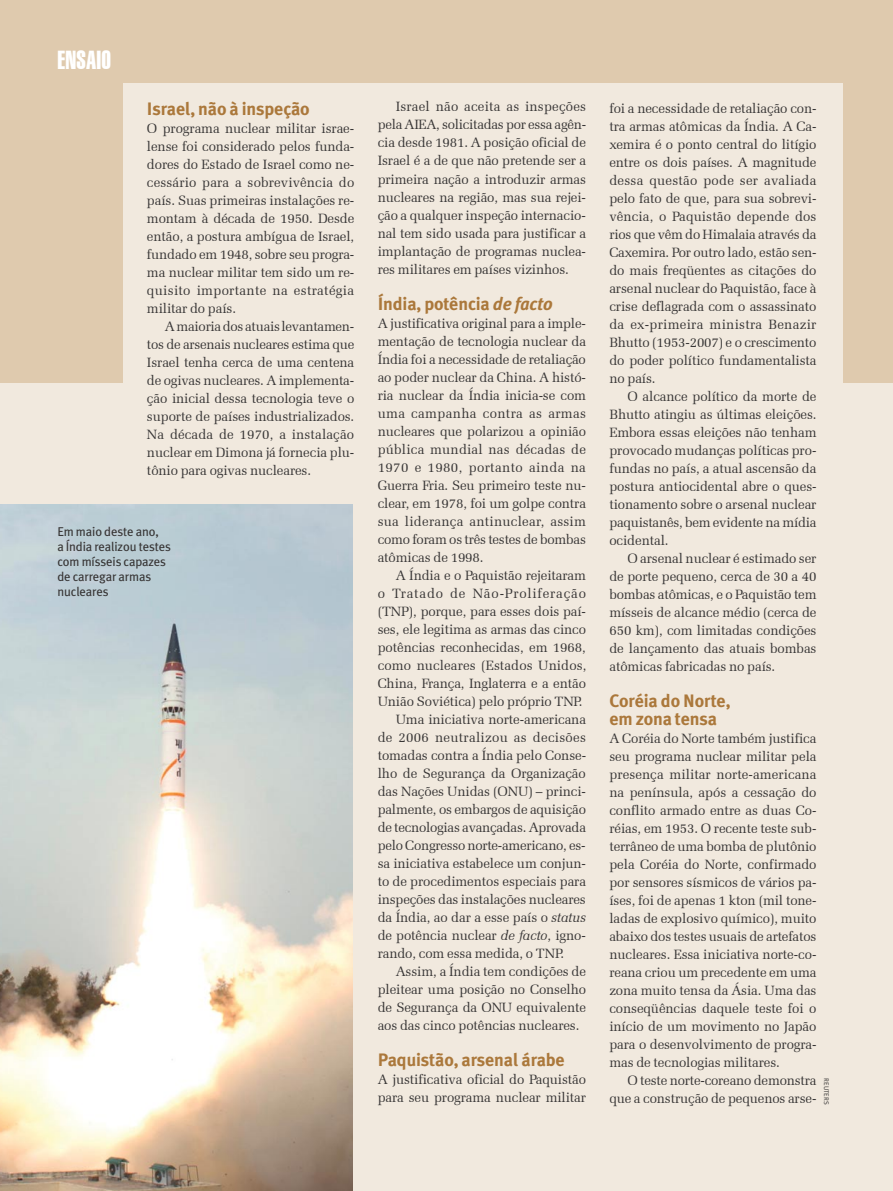
<style>
.page{position:relative;width:893px;height:1191px;background:#f1e9de}
.page>*{position:absolute;margin:0;border:0;box-sizing:border-box;transform-origin:0 0}
.t1{font:25.5px "Swiss 911 BT Extra Compressed";letter-spacing:.01em;color:#fff}
.Intertítulo{font:700 18px/18px "Meta Plus";letter-spacing:-.005em;color:#ab783b}
.Body_text{font:13.5px/18px "Zapf Elliptical 711 BT";letter-spacing:-.01em;color:#373535;text-align:justify}
._1º_parágrafo{font:13.5px/18px "Zapf Elliptical 711 BT";letter-spacing:-.01em;color:#373535;text-align:justify}
.Legenda{font:12.75px/15px "Meta Plus";letter-spacing:-.01em;color:#373535}
.Cr閐ito{font:6.75px "Meta Plus Normal";letter-spacing:.015em;color:#373535}
.s1{font-style:italic}
</style>
<div class="page">
<div style="left:0;top:0;width:893px;height:383px;background:#dfcaae"></div>
<div style="left:124px;top:83px;width:719px;height:332px;background:#f1e9de"></div>
<img style="left:0;top:505px;width:353px;height:686px">
<h1 class="t1" style="left:57px;top:46px;width:55px">ENSAIO</h1>
<p class="Intertítulo" style="left:147px;top:100px;width:164px">Israel, não à inspeção</p>
<p class="_1º_parágrafo" style="left:147px;top:119px;width:209px">O programa nuclear militar israe&shy;lense foi considerado pelos funda&shy;dores do Estado de Israel como ne&shy;cessário para a sobrevivência do país. Suas primeiras instalações re&shy;montam à década de 1950. Desde então, a postura ambígua de Israel, fundado em 1948, sobre seu progra&shy;ma nuclear militar tem sido um re&shy;quisito importante na estratégia militar do país.</p>
<p class="Body_text" style="left:147px;top:317px;width:209px;text-indent:18px">A maioria dos atuais levantamen&shy;tos de arsenais nucleares estima que Israel tenha cerca de uma centena de ogivas nucleares. A implementa&shy;ção inicial dessa tecnologia teve o suporte de países industrializados.<br>Na década de 1970, a instalação nuclear em Dimona já fornecia plu&shy;tônio para ogivas nucleares.</p>
<p class="Legenda" style="left:57px;top:524px;width:115px">Em maio deste ano,<br>a Índia realizou testes com mísseis capazes de carregar armas nucleares</p>
<p class="Body_text" style="left:378px;top:98px;width:210px;text-indent:18px">Israel não aceita as inspeções pela AIEA, solicitadas por essa agên&shy;cia desde 1981. A posição oficial de Israel é a de que não pretende ser a primeira nação a introduzir armas nucleares na região, mas sua rejei&shy;ção a qualquer inspeção internacio&shy;nal tem sido usada para justificar a implantação de programas nuclea&shy;res militares em países vizinhos.</p>
<p class="Intertítulo" style="left:378px;top:294px;width:177px">Índia, potência <span class="s1">de facto</span></p>
<p class="_1º_parágrafo" style="left:378px;top:314px;width:210px">A justificativa original para a imple&shy;mentação de tecnologia nuclear da Índia foi a necessidade de retaliação ao poder nuclear da China. A histó&shy;ria nuclear da Índia inicia-se com uma campanha contra as armas nucleares que polarizou a opinião pública mundial nas décadas de 1970 e 1980, portanto ainda na Guerra Fria. Seu primeiro teste nu&shy;clear, em 1978, foi um golpe contra sua liderança antinuclear, assim como foram os três testes de bombas atômicas de 1998.</p>
<p class="Body_text" style="left:378px;top:566px;width:210px;text-indent:18px">A Índia e o Paquistão rejeitaram o Tratado de Não-Proliferação (TNP), porque, para esses dois paí&shy;ses, ele legitima as armas das cinco potências reconhecidas, em 1968, como nucleares (Estados Unidos, China, França, Inglaterra e a então União Soviética) pelo próprio TNP.</p>
<p class="Body_text" style="left:378px;top:710px;width:210px;text-indent:18px">Uma iniciativa norte-americana de 2006 neutralizou as decisões tomadas contra a Índia pelo Conse&shy;lho de Segurança da Organização das Nações Unidas (ONU) – princi&shy;palmente, os embargos de aquisição de tecnologias avançadas. Aprovada pelo Congresso norte-americano, es&shy;sa iniciativa estabelece um conjun&shy;to de procedimentos especiais para inspeções das instalações nucleares da Índia, ao dar a esse país o <span class="s1">status </span>de potência nuclear <span class="s1">de facto</span>, igno&shy;rando, com essa medida, o TNP.</p>
<p class="Body_text" style="left:378px;top:962px;width:210px;text-indent:18px">Assim, a Índia tem condições de pleitear uma posição no Conselho de Segurança da ONU equivalente aos das cinco potências nucleares.</p>
<p class="Intertítulo" style="left:378px;top:1050px;width:189px">Paquistão, arsenal árabe</p>
<p class="_1º_parágrafo" style="left:378px;top:1070px;width:210px">A justificativa oficial do Paquistão para seu programa nuclear militar</p>
<p class="_1º_parágrafo" style="left:609px;top:99px;width:209px">foi a necessidade de retaliação con&shy;tra armas atômicas da Índia. A Ca&shy;xemira é o ponto central do litígio entre os dois países. A magnitude dessa questão pode ser avaliada pelo fato de que, para sua sobrevi&shy;vência, o Paquistão depende dos rios que vêm do Himalaia através da Caxemira. Por outro lado, estão sen&shy;do mais freqüentes as citações do arsenal nuclear do Paquistão, face à crise deflagrada com o assassinato da ex-primeira ministra Benazir Bhutto (1953-2007) e o crescimento do poder político fundamentalista no país.</p>
<p class="Body_text" style="left:609px;top:387px;width:209px;text-indent:18px">O alcance político da morte de Bhutto atingiu as últimas eleições.<br>Embora essas eleições não tenham provocado mudanças políticas pro&shy;fundas no país, a atual ascensão da postura antiocidental abre o ques&shy;tionamento sobre o arsenal nuclear paquistanês, bem evidente na mídia ocidental.</p>
<p class="Body_text" style="left:609px;top:549px;width:209px;text-indent:18px">O arsenal nuclear é estimado ser de porte pequeno, cerca de 30 a 40 bombas atômicas, e o Paquistão tem mísseis de alcance médio (cerca de 650 km), com limitadas condições de lançamento das atuais bombas atômicas fabricadas no país.</p>
<p class="Intertítulo" style="left:609px;top:692px;width:123px">Coréia do Norte, em zona tensa</p>
<p class="_1º_parágrafo" style="left:609px;top:729px;width:209px">A Coréia do Norte também justifica seu programa nuclear militar pela presença militar norte-americana na península, após a cessação do conflito armado entre as duas Co&shy;réias, em 1953. O recente teste sub&shy;terrâneo de uma bomba de plutônio pela Coréia do Norte, confirmado por sensores sísmicos de vários pa&shy;íses, foi de apenas 1 kton (mil tone&shy;ladas de explosivo químico), muito abaixo dos testes usuais de artefatos nucleares. Essa iniciativa norte-co&shy;reana criou um precedente em uma zona muito tensa da Ásia. Uma das conseqüências daquele teste foi o início de um movimento no Japão para o desenvolvimento de progra&shy;mas de tecnologias militares.</p>
<p class="Body_text" style="left:609px;top:1071px;width:209px;text-align:right">O teste norte-coreano demonstra que a construção de pequenos arse-</p>
<p class="Cr閐ito" style="left:830px;top:1077px;width:28px;rotate:90deg">REUTERS</p>
</div>
